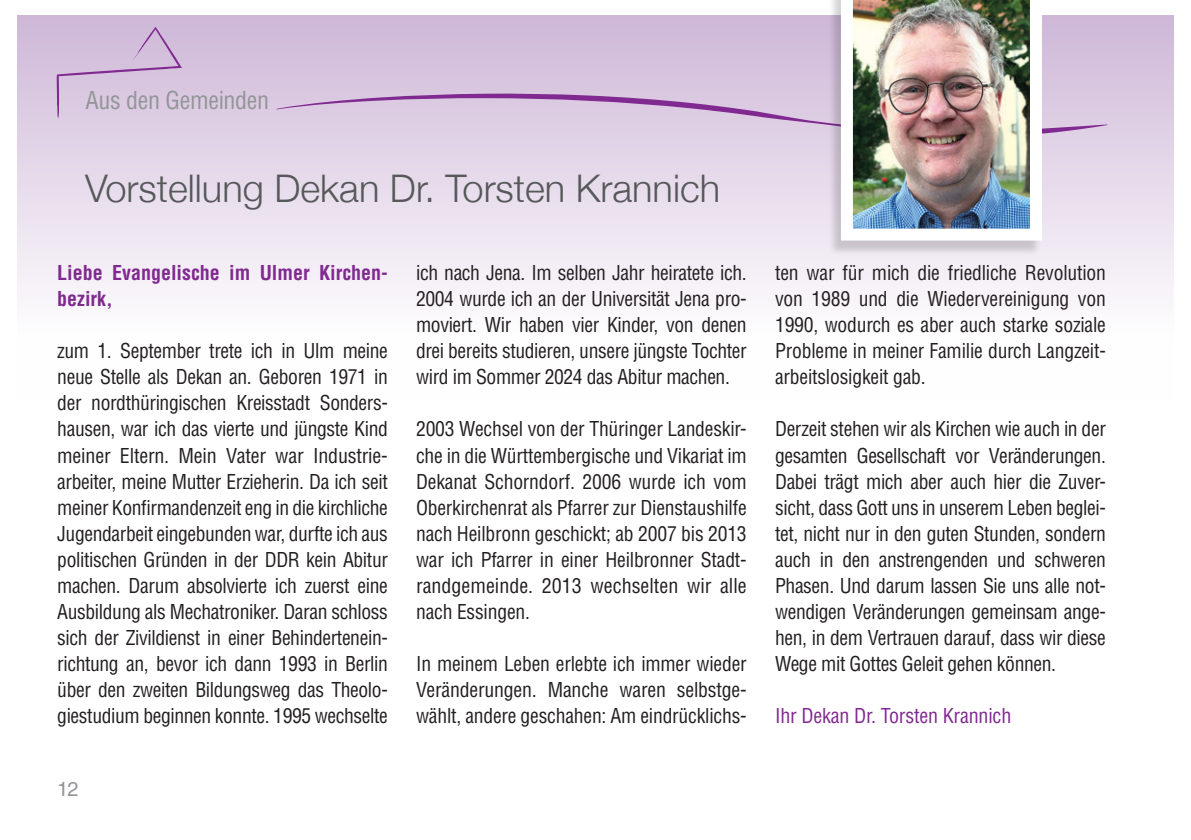
<style>
.page{position:relative;width:1191px;height:840px;background:#fff}
.page>*{position:absolute;margin:0;border:0;box-sizing:border-box;transform-origin:0 0}
.t1{font:300 38px "Helvetica Neue";color:#57585a}
.t2{font:condensed 24px "Helvetica LT Std";letter-spacing:-.015em;color:#939598}
.t3{font:condensed 20px/26px "Helvetica LT Std";letter-spacing:-.02em;color:#231f20;text-align:justify}
.t4{font:700 condensed 20px/26px "Helvetica LT Std";color:#802990}
.t5{font:condensed 20px "Helvetica LT Std";letter-spacing:-.01em;color:#802990}
.t6{font:20px "Helvetica LT Std";color:#939598}
</style>
<div class="page">
<div style="left:17px;top:15px;width:1157px;height:384px;background:linear-gradient(to bottom,#cfb8d8,#fff)"></div>
<svg style="left:276px;top:93px;width:831px;height:44px;background:#d4bedb"></svg>
<svg style="left:57px;top:27px;width:125px;height:92px;background:#d2bcdb"></svg>
<div style="left:828px;top:0;width:213px;height:256px;background:#231f20;opacity:.19"></div>
<img style="left:841px;top:0;width:201px;height:240px">
<p class="t2" style="left:86px;top:85px;width:185px">Aus den Gemeinden</p>
<h1 class="t1" style="left:85px;top:158px;width:636px">Vorstellung Dekan Dr. Torsten Krannich</h1>
<p class="t4" style="left:57px;top:260px;width:332px">Liebe Evangelische im Ulmer Kirchen&shy;bezirk,</p>
<p class="t3" style="left:57px;top:338px;width:332px">zum 1. September trete ich in Ulm meine neue Stelle als Dekan an. Geboren 1971 in der nordthüringischen Kreisstadt Sonders&shy;hausen, war ich das vierte und jüngste Kind meiner Eltern. Mein Vater war Industrie&shy;arbeiter, meine Mutter Erzieherin. Da ich seit meiner Konfirmandenzeit eng in die kirchliche Jugendarbeit eingebunden war, durfte ich aus politischen Gründen in der DDR kein Abitur machen. Darum absolvierte ich zuerst eine Ausbildung als Mechatroniker. Daran schloss sich der Zivildienst in einer Behindertenein&shy;richtung an, bevor ich dann 1993 in Berlin über den zweiten Bildungsweg das Theolo&shy;giestudium beginnen konnte. 1995 wechselte</p>
<p class="t6" style="left:57px;top:777px;width:23px">12</p>
<p class="t3" style="left:416px;top:260px;width:332px">ich nach Jena. Im selben Jahr heiratete ich.<br>2004 wurde ich an der Universität Jena pro&shy;moviert. Wir haben vier Kinder, von denen drei bereits studieren, unsere jüngste Tochter wird im Sommer 2024 das Abitur machen.</p>
<p class="t3" style="left:416px;top:416px;width:332px">2003 Wechsel von der Thüringer Landeskir&shy;che in die Württembergische und Vikariat im Dekanat Schorndorf. 2006 wurde ich vom Oberkirchenrat als Pfarrer zur Dienstaushilfe nach Heilbronn geschickt; ab 2007 bis 2013 war ich Pfarrer in einer Heilbronner Stadt&shy;randgemeinde. 2013 wechselten wir alle nach Essingen.</p>
<p class="t3" style="left:416px;top:650px;width:332px">In meinem Leben erlebte ich immer wieder Veränderungen. Manche waren selbstge&shy;wählt, andere geschahen: Am eindrücklichs-</p>
<p class="t3" style="left:775px;top:260px;width:332px">ten war für mich die friedliche Revolution von 1989 und die Wiedervereinigung von 1990, wodurch es aber auch starke soziale Probleme in meiner Familie durch Langzeit&shy;arbeitslosigkeit gab.</p>
<p class="t3" style="left:775px;top:416px;width:332px">Derzeit stehen wir als Kirchen wie auch in der gesamten Gesellschaft vor Veränderungen.<br>Dabei trägt mich aber auch hier die Zuver&shy;sicht, dass Gott uns in unserem Leben beglei&shy;tet, nicht nur in den guten Stunden, sondern auch in den anstrengenden und schweren Phasen. Und darum lassen Sie uns alle not&shy;wendigen Veränderungen gemeinsam ange&shy;hen, in dem Vertrauen darauf, dass wir diese Wege mit Gottes Geleit gehen können.</p>
<p class="t5" style="left:775px;top:702px;width:238px">Ihr Dekan Dr. Torsten Krannich</p>
</div>
